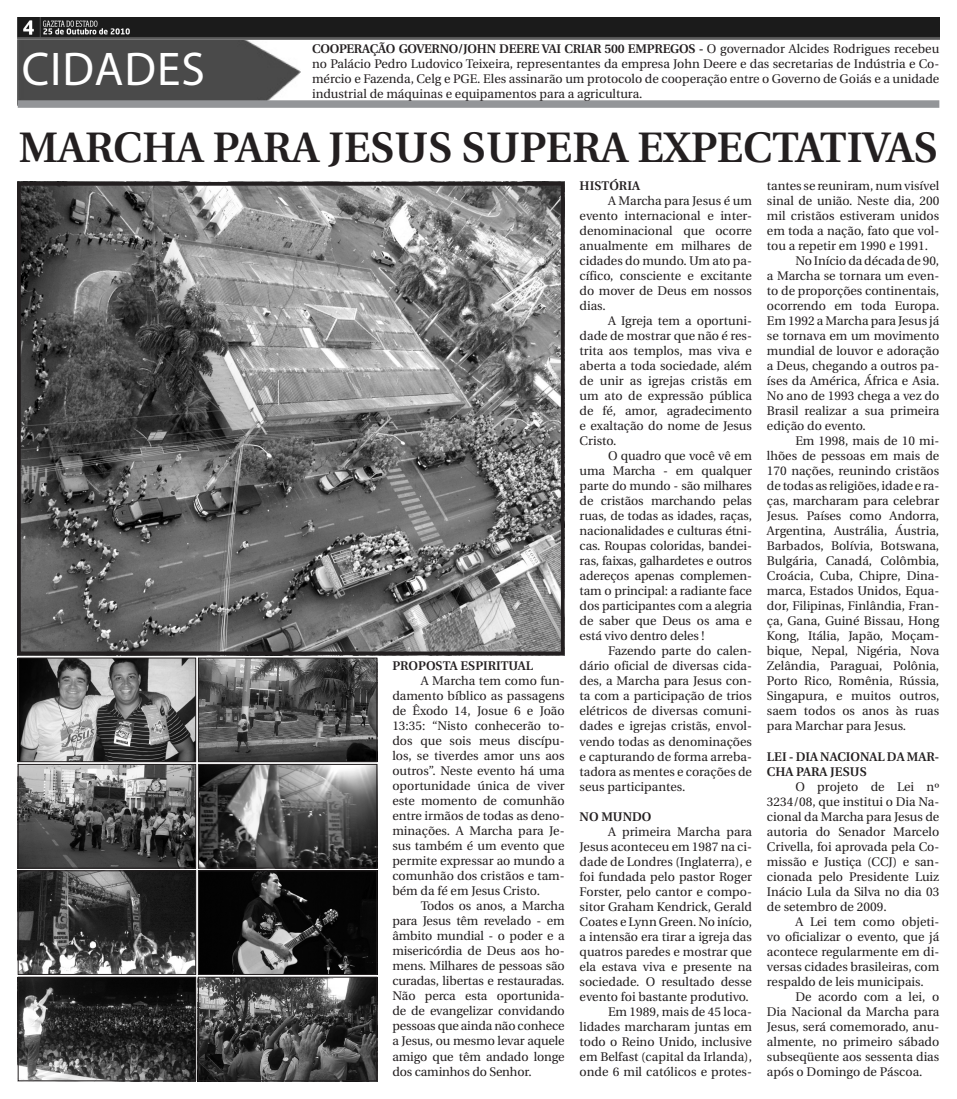
<style>
.page{position:relative;width:957px;height:1099px;background:#fff}
.page>*{position:absolute;margin:0;border:0;box-sizing:border-box;transform-origin:0 0}
.t1{font:47.5px "Myriad Pro";letter-spacing:.02em;color:#fff}
.Corpo_de_Texto{font:600 42.5px "Utopia";color:#231f20}
.Corpo_de_Texto-2{font:12.5px/15px "Utopia";color:#231f20;text-align:justify}
.Corpo_de_Texto-3{font:600 12.5px/15px "Utopia";color:#231f20}
.s1{font-weight:600}
</style>
<div class="page">
<img style="left:20px;top:978px;width:174px;height:101px">
<img style="left:200px;top:872px;width:175px;height:100px">
<img style="left:200px;top:978px;width:175px;height:101px">
<img style="left:20px;top:872px;width:174px;height:100px">
<img style="left:200px;top:766px;width:175px;height:100px">
<img style="left:20px;top:766px;width:174px;height:100px">
<img style="left:200px;top:659px;width:175px;height:101px">
<img style="left:20px;top:659px;width:174px;height:101px">
<img style="left:18px;top:40px;width:282px;height:60px">
<img style="left:18px;top:18px;width:921px;height:22px">
<div style="left:18px;top:100px;width:921px;height:8px;background:#939598"></div>
<img style="left:22px;top:187px;width:537px;height:463px">
<div style="left:17px;top:182px;width:547px;height:473px;border:4px solid #231f20"></div>
<div style="left:18px;top:657px;width:178px;height:105px;border:1px solid #231f20"></div>
<div style="left:18px;top:764px;width:178px;height:104px;border:1px solid #231f20"></div>
<div style="left:18px;top:870px;width:178px;height:104px;border:1px solid #231f20"></div>
<div style="left:18px;top:976px;width:178px;height:105px;border:1px solid #231f20"></div>
<div style="left:198px;top:657px;width:179px;height:105px;border:1px solid #231f20"></div>
<div style="left:198px;top:764px;width:179px;height:104px;border:1px solid #231f20"></div>
<div style="left:198px;top:870px;width:179px;height:104px;border:1px solid #231f20"></div>
<div style="left:198px;top:976px;width:179px;height:105px;border:1px solid #231f20"></div>
<p class="t1" style="left:22px;top:40px;width:185px">CIDADES</p>
<p class="Corpo_de_Texto-2" style="left:312px;top:41px;width:629px"><span class="s1">COOPERAÇÃO GOVERNO/JOHN DEERE VAI CRIAR 500 EMPREGOS -</span> O governador Alcides Rodrigues recebeu no Palácio Pedro Ludovico Teixeira, representantes da empresa John Deere e das secretarias de Indústria e Co&shy;mércio e Fazenda, Celg e PGE. Eles assinarão um protocolo de cooperação entre o Governo de Goiás e a unidade industrial de máquinas e equipamentos para a agricultura.</p>
<p class="Corpo_de_Texto" style="left:19px;top:123px;width:921px">MARCHA PARA JESUS SUPERA EXPECTATIVAS</p>
<p class="Corpo_de_Texto-3" style="left:392px;top:658px;width:142px">PROPOSTA ESPIRITUAL</p>
<p class="Corpo_de_Texto-2" style="left:392px;top:673px;width:174px;text-indent:28px">A Marcha tem como fun&shy;damento bíblico as passagens de Êxodo 14, Josue 6 e João 13:35: “Nisto conhecerão to&shy;dos que sois meus discípu&shy;los, se tiverdes amor uns aos outros”. Neste evento há uma oportunidade única de viver este momento de comunhão entre irmãos de todas as deno&shy;minações. A Marcha para Je&shy;sus também é um evento que permite expressar ao mundo a comunhão dos cristãos e tam&shy;bém da fé em Jesus Cristo.</p>
<p class="Corpo_de_Texto-2" style="left:392px;top:898px;width:174px;text-indent:28px">Todos os anos, a Marcha para Jesus têm revelado - em âmbito mundial - o poder e a misericórdia de Deus aos ho&shy;mens. Milhares de pessoas são curadas, libertas e restauradas.<br>Não perca esta oportunida&shy;de de evangelizar convidando pessoas que ainda não conhece a Jesus, ou mesmo levar aquele amigo que têm andado longe dos caminhos do Senhor.</p>
<p class="Corpo_de_Texto-3" style="left:579px;top:179px;width:62px">HISTÓRIA</p>
<p class="Corpo_de_Texto-2" style="left:579px;top:194px;width:174px;text-indent:28px">A Marcha para Jesus é um evento internacional e inter&shy;denominacional que ocorre anualmente em milhares de cidades do mundo. Um ato pa&shy;cífico, consciente e excitante do mover de Deus em nossos dias.</p>
<p class="Corpo_de_Texto-2" style="left:579px;top:314px;width:174px;text-indent:28px">A Igreja tem a oportuni&shy;dade de mostrar que não é res&shy;trita aos templos, mas viva e aberta a toda sociedade, além de unir as igrejas cristãs em um ato de expressão pública de fé, amor, agradecimento e exaltação do nome de Jesus Cristo.</p>
<p class="Corpo_de_Texto-2" style="left:579px;top:449px;width:174px;text-indent:28px">O quadro que você vê em uma Marcha - em qualquer parte do mundo - são milhares de cristãos marchando pelas ruas, de todas as idades, raças, nacionalidades e culturas étni&shy;cas. Roupas coloridas, bandei&shy;ras, faixas, galhardetes e outros adereços apenas complemen&shy;tam o principal: a radiante face dos participantes com a alegria de saber que Deus os ama e está vivo dentro deles !</p>
<p class="Corpo_de_Texto-2" style="left:579px;top:644px;width:174px;text-indent:28px">Fazendo parte do calen&shy;dário oficial de diversas cida&shy;des, a Marcha para Jesus con&shy;ta com a participação de trios elétricos de diversas comuni&shy;dades e igrejas cristãs, envol&shy;vendo todas as denominações e capturando de forma arreba&shy;tadora as mentes e corações de seus participantes.</p>
<p class="Corpo_de_Texto-3" style="left:579px;top:809px;width:73px">NO MUNDO</p>
<p class="Corpo_de_Texto-2" style="left:579px;top:824px;width:174px;text-align:right">A primeira Marcha para<br>Jesus aconteceu em 1987 na ci&shy;dade de Londres (Inglaterra), e foi fundada pelo pastor Roger<br>Forster, pelo cantor e compo&shy;sitor Graham Kendrick, Gerald<br>Coates e Lynn Green. No início, a intensão era tirar a igreja das quatros paredes e mostrar que ela estava viva e presente na sociedade. O resultado desse evento foi bastante produtivo.<br>Em 1989, mais de 45 loca&shy;lidades marcharam juntas em todo o Reino Unido, inclusive em Belfast (capital da Irlanda), onde 6 mil católicos e protes-</p>
<p class="Corpo_de_Texto-2" style="left:767px;top:179px;width:174px">tantes se reuniram, num visível</p>
<p class="Corpo_de_Texto-2" style="left:767px;top:194px;width:174px">sinal de união. Neste dia, 200</p>
<p class="Corpo_de_Texto-2" style="left:767px;top:209px;width:174px">mil cristãos estiveram unidos</p>
<p class="Corpo_de_Texto-2" style="left:767px;top:224px;width:174px">em toda a nação, fato que vol-</p>
<p class="Corpo_de_Texto-2" style="left:767px;top:239px;width:163px">tou a repetir em 1990 e 1991.</p>
<p class="Corpo_de_Texto-2" style="left:795px;top:254px;width:145px">No Início da década de 90,</p>
<p class="Corpo_de_Texto-2" style="left:767px;top:269px;width:174px">a Marcha se tornara um even-</p>
<p class="Corpo_de_Texto-2" style="left:767px;top:284px;width:174px">to de proporções continentais,</p>
<p class="Corpo_de_Texto-2" style="left:767px;top:299px;width:174px">ocorrendo em toda Europa.</p>
<p class="Corpo_de_Texto-2" style="left:767px;top:314px;width:174px">Em 1992 a Marcha para Jesus já</p>
<p class="Corpo_de_Texto-2" style="left:767px;top:329px;width:174px">se tornava em um movimento</p>
<p class="Corpo_de_Texto-2" style="left:767px;top:344px;width:174px">mundial de louvor e adoração</p>
<p class="Corpo_de_Texto-2" style="left:767px;top:359px;width:174px">a Deus, chegando a outros pa-</p>
<p class="Corpo_de_Texto-2" style="left:767px;top:374px;width:174px">íses da América, África e Asia.</p>
<p class="Corpo_de_Texto-2" style="left:767px;top:389px;width:174px">No ano de 1993 chega a vez do</p>
<p class="Corpo_de_Texto-2" style="left:767px;top:404px;width:174px">Brasil realizar a sua primeira</p>
<p class="Corpo_de_Texto-2" style="left:767px;top:419px;width:100px">edição do evento.</p>
<p class="Corpo_de_Texto-2" style="left:795px;top:434px;width:145px">Em 1998, mais de 10 mi-</p>
<p class="Corpo_de_Texto-2" style="left:767px;top:449px;width:174px">lhões de pessoas em mais de</p>
<p class="Corpo_de_Texto-2" style="left:767px;top:464px;width:174px">170 nações, reunindo cristãos</p>
<p class="Corpo_de_Texto-2" style="left:767px;top:479px;width:174px">de todas as religiões, idade e ra-</p>
<p class="Corpo_de_Texto-2" style="left:767px;top:494px;width:174px">ças, marcharam para celebrar</p>
<p class="Corpo_de_Texto-2" style="left:767px;top:509px;width:174px">Jesus. Países como Andorra,</p>
<p class="Corpo_de_Texto-2" style="left:767px;top:524px;width:174px">Argentina, Austrália, Áustria,</p>
<p class="Corpo_de_Texto-2" style="left:767px;top:539px;width:174px">Barbados, Bolívia, Botswana,</p>
<p class="Corpo_de_Texto-2" style="left:767px;top:554px;width:174px">Bulgária, Canadá, Colômbia,</p>
<p class="Corpo_de_Texto-2" style="left:767px;top:569px;width:174px">Croácia, Cuba, Chipre, Dina-</p>
<p class="Corpo_de_Texto-2" style="left:767px;top:584px;width:174px">marca, Estados Unidos, Equa-</p>
<p class="Corpo_de_Texto-2" style="left:767px;top:599px;width:174px">dor, Filipinas, Finlândia, Fran-</p>
<p class="Corpo_de_Texto-2" style="left:767px;top:614px;width:174px">ça, Gana, Guiné Bissau, Hong</p>
<p class="Corpo_de_Texto-2" style="left:767px;top:629px;width:174px">Kong, Itália, Japão, Moçam-</p>
<p class="Corpo_de_Texto-2" style="left:767px;top:644px;width:174px">bique, Nepal, Nigéria, Nova</p>
<p class="Corpo_de_Texto-2" style="left:767px;top:659px;width:174px">Zelândia, Paraguai, Polônia,</p>
<p class="Corpo_de_Texto-2" style="left:767px;top:674px;width:174px">Porto Rico, Romênia, Rússia,</p>
<p class="Corpo_de_Texto-2" style="left:767px;top:689px;width:174px">Singapura, e muitos outros,</p>
<p class="Corpo_de_Texto-2" style="left:767px;top:704px;width:174px">saem todos os anos às ruas</p>
<p class="Corpo_de_Texto-2" style="left:767px;top:719px;width:141px">para Marchar para Jesus.</p>
<p class="Corpo_de_Texto-3" style="left:767px;top:749px;width:174px">LEI - DIA NACIONAL DA MAR-<br>CHA PARA JESUS</p>
<p class="Corpo_de_Texto-2" style="left:767px;top:779px;width:174px;text-indent:28px">O projeto de Lei nº 3234/08, que institui o Dia Na&shy;cional da Marcha para Jesus de autoria do Senador Marcelo Crivella, foi aprovada pela Co&shy;missão e Justiça (CCJ) e san&shy;cionada pelo Presidente Luiz Inácio Lula da Silva no dia 03 de setembro de 2009.</p>
<p class="Corpo_de_Texto-2" style="left:767px;top:914px;width:174px;text-indent:28px">A Lei tem como objeti&shy;vo oficializar o evento, que já acontece regularmente em di&shy;versas cidades brasileiras, com respaldo de leis municipais.</p>
<p class="Corpo_de_Texto-2" style="left:767px;top:989px;width:174px;text-indent:28px">De acordo com a lei, o Dia Nacional da Marcha para Jesus, será comemorado, anu&shy;almente, no primeiro sábado subseqüente aos sessenta dias após o Domingo de Páscoa.</p>
</div>
